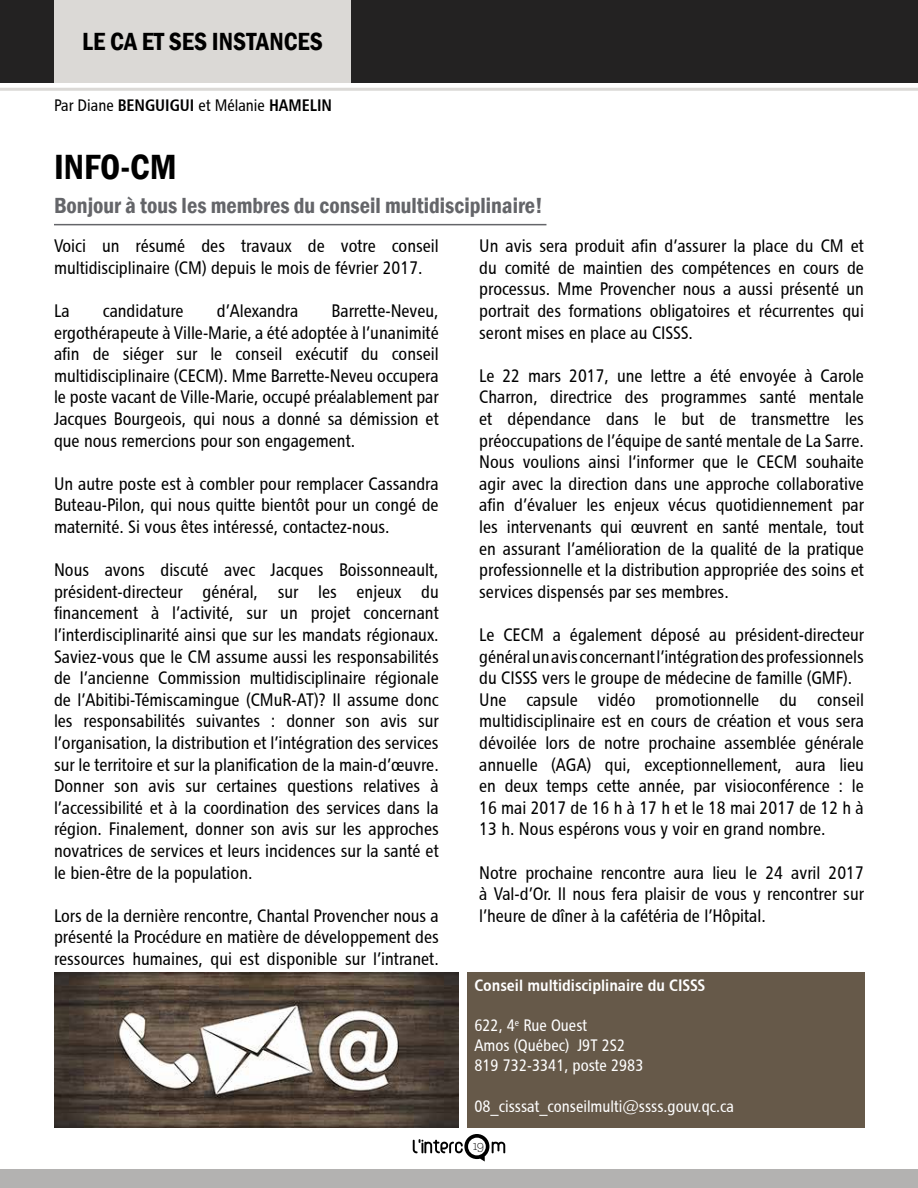
<style>
.page{position:relative;width:918px;height:1188px;background:#fff}
.page>*{position:absolute;margin:0;border:0;box-sizing:border-box;transform-origin:0 0}
.t1{font:600 condensed 36px "Franklin Gothic";color:#000}
.t2{font:600 condensed 25.5px "Franklin Gothic";color:#000}
.t3{font:600 condensed 22.5px "Franklin Gothic";color:#646569}
.t4{font:18px/21.6px "Chaloult Cond Normal";color:#000;text-align:justify}
.t5{font:16.5px/19.8px "Chaloult Cond Normal";color:#fff}
.t6{font:16.5px "Chaloult Cond Demi Gras Normal";color:#fff}
.t7{font:16.5px "Chaloult Cond Demi Gras Normal";color:#000}
.t8{font:16.5px "Chaloult Cond Normal";color:#000}
.t9{font:300 15px "Klinic Slab";color:#000}
.s1{font-family:"Chaloult Cond Normal"}
.s2{font-family:"Chaloult Cond Demi Gras Normal"}
</style>
<div class="page">
<div style="left:0;top:1170px;width:918px;height:18px;background:#b3b2b1"></div>
<div style="left:0;top:0;width:918px;height:82px;background:#232222"></div>
<svg style="left:413px;top:1134px;width:92px;height:28px"></svg>
<div style="left:54px;top:0;width:297px;height:82px;background:#dbd9d6"></div>
<hr style="left:0;top:88px;width:918px;height:3px;background:#dbd9d6">
<hr style="left:54px;top:224px;width:492px;height:1px;background:#646569">
<img style="left:54px;top:972px;width:405px;height:155px">
<div style="left:468px;top:972px;width:397px;height:155px;background:#665949"></div>
<h2 class="t2" style="left:82px;top:24px;width:242px">LE CA ET SES INSTANCES</h2>
<p class="t7" style="left:54px;top:94px;width:82px"><span class="s1">Par Diane</span> BENGUIGUI</p>
<p class="t8" style="left:199px;top:95px;width:112px">et Mélanie <span class="s2">HAMELIN</span></p>
<h1 class="t1" style="left:54px;top:143px;width:124px">INFO-CM</h1>
<p class="t3" style="left:54px;top:190px;width:490px">Bonjour à tous les membres du conseil multidisciplinaire!</p>
<p class="t4" style="left:54px;top:235px;width:386px">Voici un résumé des travaux de votre conseil multidisciplinaire (CM) depuis le mois de février 2017.</p>
<p class="t4" style="left:54px;top:300px;width:17px">La</p>
<p class="t4" style="left:103px;top:300px;width:82px">candidature</p>
<p class="t4" style="left:217px;top:300px;width:83px">d’Alexandra</p>
<p class="t4" style="left:54px;top:300px;width:386px;text-indent:278px">Barrette-Neveu, ergothérapeute à Ville-Marie, a été adoptée à l’unanimité afin de siéger sur le conseil exécutif du conseil multidisciplinaire (CECM). Mme Barrette-Neveu occupera le poste vacant de Ville-Marie, occupé préalablement par Jacques Bourgeois, qui nous a donné sa démission et que nous remercions pour son engagement.</p>
<p class="t4" style="left:54px;top:472px;width:386px">Un autre poste est à combler pour remplacer Cassandra Buteau-Pilon, qui nous quitte bientôt pour un congé de maternité. Si vous êtes intéressé, contactez-nous.</p>
<p class="t4" style="left:54px;top:559px;width:386px">Nous avons discuté avec Jacques Boissonneault, président-directeur général, sur les enjeux du financement à l’activité, sur un projet concernant l’interdisciplinarité ainsi que sur les mandats régionaux.<br>Saviez-vous que le CM assume aussi les responsabilités de l’ancienne Commission multidisciplinaire régionale de l’Abitibi-Témiscamingue (CMuR-AT)? Il assume donc les responsabilités suivantes : donner son avis sur l’organisation, la distribution et l’intégration des services sur le territoire et sur la planification de la main-d’œuvre.<br>Donner son avis sur certaines questions relatives à l’accessibilité et à la coordination des services dans la région. Finalement, donner son avis sur les approches novatrices de services et leurs incidences sur la santé et le bien-être de la population.</p>
<p class="t4" style="left:54px;top:904px;width:386px">Lors de la dernière rencontre, Chantal Provencher nous a présenté la Procédure en matière de développement des ressources humaines, qui est disponible sur l’intranet.</p>
<p class="t4" style="left:479px;top:235px;width:386px">Un avis sera produit afin d’assurer la place du CM et du comité de maintien des compétences en cours de processus. Mme Provencher nous a aussi présenté un portrait des formations obligatoires et récurrentes qui seront mises en place au CISSS.</p>
<p class="t4" style="left:479px;top:364px;width:386px">Le 22 mars 2017, une lettre a été envoyée à Carole Charron, directrice des programmes santé mentale et dépendance dans le but de transmettre les préoccupations de l’équipe de santé mentale de La Sarre.<br>Nous voulions ainsi l‘informer que le CECM souhaite agir avec la direction dans une approche collaborative afin d’évaluer les enjeux vécus quotidiennement par les intervenants qui œuvrent en santé mentale, tout en assurant l’amélioration de la qualité de la pratique professionnelle et la distribution appropriée des soins et services dispensés par ses membres.</p>
<p class="t4" style="left:479px;top:624px;width:386px;text-align:left">Le CECM a également déposé au président-directeur général un avis concernant l’intégration des professionnels du CISSS vers le groupe de médecine de famille (GMF).<br>Une capsule vidéo promotionnelle du conseil multidisciplinaire est en cours de création et vous sera dévoilée lors de notre prochaine assemblée générale annuelle (AGA) qui, exceptionnellement, aura lieu en deux temps cette année, par visioconférence : le 16 mai 2017 de 16 h à 17 h et le 18 mai 2017 de 12 h à 13 h. Nous espérons vous y voir en grand nombre.</p>
<p class="t4" style="left:479px;top:861px;width:386px">Notre prochaine rencontre aura lieu le 24 avril 2017 à Val-d’Or. Il nous fera plaisir de vous y rencontrer sur l’heure de dîner à la cafétéria de l’Hôpital.</p>
<p class="t6" style="left:474px;top:975px;width:203px">Conseil multidisciplinaire du CISSS</p>
<p class="t5" style="left:474px;top:1015px;width:171px">622, 4<sup>e</sup> Rue Ouest<br>Amos (Québec) J9T 2S2<br>819 732-3341, poste 2983</p>
<p class="t5" style="left:474px;top:1096px;width:261px">08_cisssat_conseilmulti@ssss.gouv.qc.ca</p>
<p class="t9" style="left:473px;top:1136px;width:13px">19</p>
</div>
